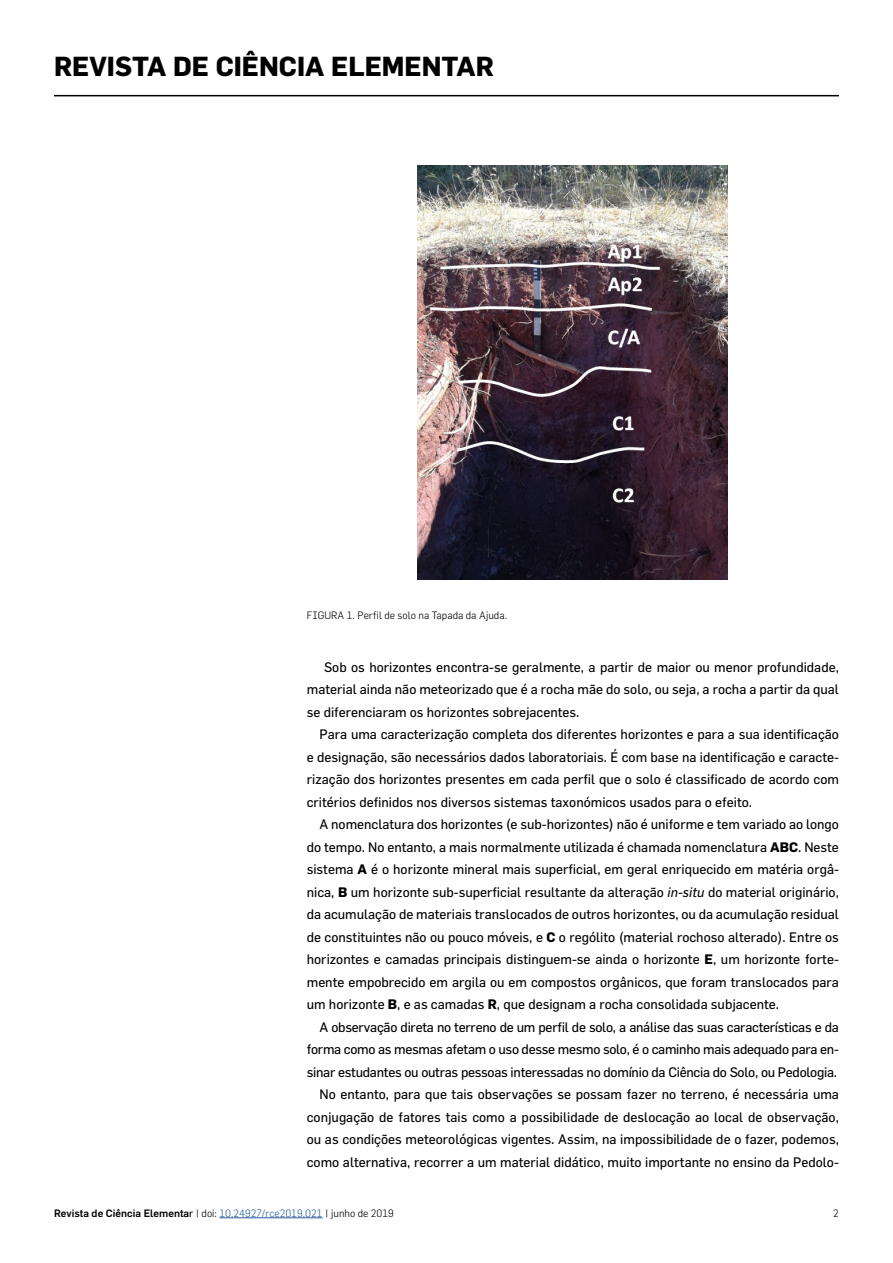
<style>
.page{position:relative;width:893px;height:1263px;background:#fff}
.page>*{position:absolute;margin:0;border:0;box-sizing:border-box;transform-origin:0 0}
.t1{font:700 27px "Flama";color:#000}
.t2{font:13.5px/22.5px "Flama";color:#000;text-align:justify}
.t3{font:500 10.5px "Flama";color:#000}
.t4{font:300 10.5px "Flama";color:#000}
.s1{font-weight:700}
.s2{font-style:italic}
.s3{font-weight:400}
.s4{font-weight:300}
.s5{font-weight:300;color:#275b9b}
</style>
<div class="page">
<hr style="left:54px;top:95px;width:785px;height:1px;background:#000">
<hr style="left:219px;top:1217px;width:104px;height:1px;background:#275b9b">
<img style="left:418px;top:166px;width:310px;height:413px">
<h1 class="t1" style="left:54px;top:50px;width:441px">REVISTA DE CIÊNCIA ELEMENTAR</h1>
<p class="t4" style="left:307px;top:609px;width:202px">FIGURA 1. Perfil de solo na Tapada da Ajuda.</p>
<p class="t2" style="left:307px;top:655px;width:534px;text-indent:17px">Sob os horizontes encontra-se geralmente, a partir de maior ou menor profundidade, material ainda não meteorizado que é a rocha mãe do solo, ou seja, a rocha a partir da qual se diferenciaram os horizontes sobrejacentes.</p>
<p class="t2" style="left:307px;top:723px;width:534px;text-indent:13px">Para uma caracterização completa dos diferentes horizontes e para a sua identificação e designação, são necessários dados laboratoriais. É com base na identificação e caracte&shy;rização dos horizontes presentes em cada perfil que o solo é classificado de acordo com critérios definidos nos diversos sistemas taxonómicos usados para o efeito.</p>
<p class="t2" style="left:307px;top:813px;width:534px;text-indent:13px">A nomenclatura dos horizontes (e sub-horizontes) não é uniforme e tem variado ao longo do tempo. No entanto, a mais normalmente utilizada é chamada nomenclatura <span class="s1">ABC</span>. Neste sistema <span class="s1">A</span> é o horizonte mineral mais superficial, em geral enriquecido em matéria orgâ&shy;nica, <span class="s1">B</span> um horizonte sub-superficial resultante da alteração <span class="s2">in-situ</span> do material originário, da acumulação de materiais translocados de outros horizontes, ou da acumulação residual de constituintes não ou pouco móveis, e <span class="s1">C</span> o rególito (material rochoso alterado). Entre os horizontes e camadas principais distinguem-se ainda o horizonte <span class="s1">E</span>, um horizonte forte&shy;mente empobrecido em argila ou em compostos orgânicos, que foram translocados para um horizonte <span class="s1">B</span>, e as camadas <span class="s1">R</span>, que designam a rocha consolidada subjacente.</p>
<p class="t2" style="left:307px;top:1015px;width:534px;text-align:right">A observação direta no terreno de um perfil de solo, a análise das suas características e da forma como as mesmas afetam o uso desse mesmo solo, é o caminho mais adequado para en&shy;sinar estudantes ou outras pessoas interessadas no domínio da Ciência do Solo, ou Pedologia.<br>No entanto, para que tais observações se possam fazer no terreno, é necessária uma conjugação de fatores tais como a possibilidade de deslocação ao local de observação, ou as condições meteorológicas vigentes. Assim, na impossibilidade de o fazer, podemos, como alternativa, recorrer a um material didático, muito importante no ensino da Pedolo-</p>
<p class="t3" style="left:54px;top:1206px;width:341px">Revista de Ciência Elementa<span class="s3">r</span> <span class="s4">| doi:</span> <span class="s5">10.24927/rce2019.021</span> <span class="s4">| junho de 2019</span></p>
<p class="t4" style="left:833px;top:1207px;width:7px">2</p>
</div>
